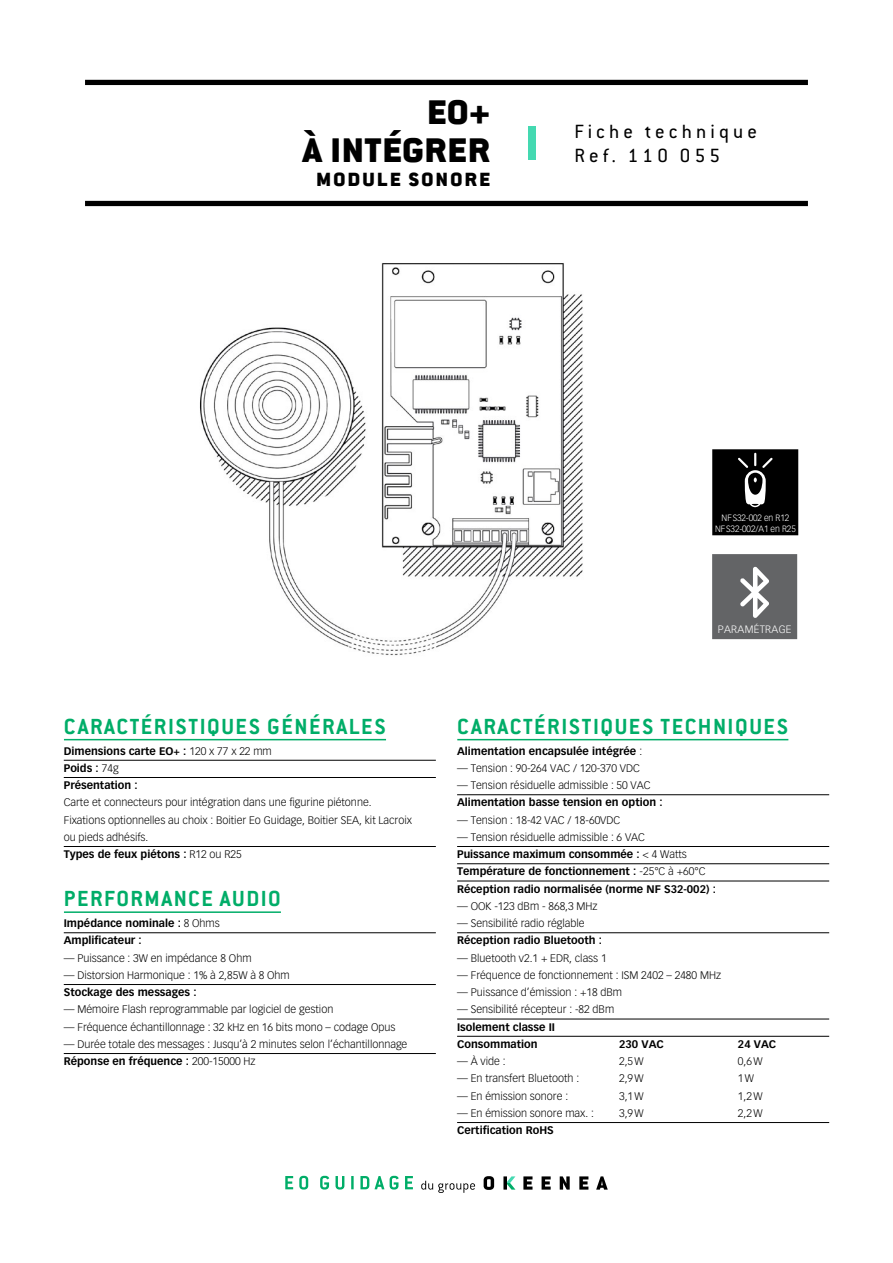
<style>
.page{position:relative;width:893px;height:1263px;background:#fff}
.page>*{position:absolute;margin:0;border:0;box-sizing:border-box;transform-origin:0 0}
.t1{font:37.5px/37.5px "Conduit ITC Black";letter-spacing:.035em;color:#000;text-align:right}
.t2{font:700 24px "Conduit ITC";letter-spacing:.065em;color:#00ad68}
.t3{font:21px/24px "Conduit ITC";letter-spacing:.2em;color:#000}
.t4{font:21px "Conduit ITC Black";letter-spacing:.115em;color:#000}
.t5{font:300 10.8px/17.2px "Vectora LT Std";color:#000}
.t6{font:700 10.8px/17.2px "Vectora LT Std";color:#000}
.t7{font:300 10.5px "Vectora LT Std";letter-spacing:.03em;color:#fff}
.t8{font:300 9px/10.5px "Vectora LT Std";letter-spacing:-.01em;color:#fff;text-align:center;scale:.96 1}
.s1{font-weight:300}
.s2{font-weight:700}
</style>
<div class="page">
<svg style="left:712px;top:449px;width:86px;height:86px;background:#121212"></svg>
<svg style="left:712px;top:554px;width:85px;height:85px;background:#707173"></svg>
<img style="left:200px;top:263px;width:383px;height:393px">
<svg style="left:285px;top:1176px;width:128px;height:13px"></svg>
<svg style="left:421px;top:1181px;width:54px;height:12px"></svg>
<svg style="left:484px;top:1176px;width:124px;height:14px"></svg>
<div style="left:85px;top:80px;width:723px;height:5px;background:#000"></div>
<div style="left:85px;top:201px;width:723px;height:5px;background:#000"></div>
<hr style="left:64px;top:739px;width:322px;height:1px;background:#00ad68">
<hr style="left:64px;top:760px;width:372px;height:1px;background:#000">
<hr style="left:64px;top:777px;width:372px;height:1px;background:#000">
<hr style="left:64px;top:846px;width:372px;height:1px;background:#000">
<hr style="left:64px;top:911px;width:217px;height:2px;background:#00ad68">
<hr style="left:64px;top:932px;width:372px;height:1px;background:#000">
<hr style="left:64px;top:984px;width:372px;height:1px;background:#000">
<hr style="left:64px;top:1053px;width:372px;height:1px;background:#000">
<hr style="left:457px;top:739px;width:331px;height:1px;background:#00ad68">
<hr style="left:457px;top:794px;width:372px;height:1px;background:#000">
<hr style="left:457px;top:846px;width:372px;height:1px;background:#000">
<hr style="left:457px;top:863px;width:372px;height:1px;background:#000">
<hr style="left:457px;top:881px;width:372px;height:1px;background:#000">
<hr style="left:457px;top:932px;width:372px;height:1px;background:#000">
<hr style="left:457px;top:1019px;width:372px;height:1px;background:#000">
<hr style="left:457px;top:1036px;width:372px;height:1px;background:#000">
<hr style="left:457px;top:1122px;width:372px;height:1px;background:#000">
<div style="left:529px;top:126px;width:7px;height:34px;background:#44d9b1"></div>
<h1 class="t1" style="left:302px;top:93px;width:189px">EO+<br>À INTÉGRER</h1>
<h3 class="t4" style="left:317px;top:166px;width:173px">MODULE SONORE</h3>
<h3 class="t3" style="left:574px;top:118px;width:184px">Fiche technique<br>Ref. 110 055</h3>
<p class="t8" style="left:715px;top:513px;width:86px">NFS32-002 en R12<br>NFS32-002/A1 en R25</p>
<p class="t7" style="left:718px;top:623px;width:75px">PARAMÉTRAGE</p>
<h2 class="t2" style="left:64px;top:712px;width:323px">CARACTÉRISTIQUES GÉNÉRALES</h2>
<p class="t6" style="left:64px;top:742px;width:210px">Dimensions carte EO+ : <span class="s1">120 x 77 x 22 mm<br></span>Poids : <span class="s1">74g<br></span>Présentation :</p>
<p class="t5" style="left:64px;top:794px;width:350px">Carte et connecteurs pour intégration dans une figurine piétonne.<br>Fixations optionnelles au choix : Boitier Eo Guidage, Boitier SEA, kit Lacroix ou pieds adhésifs.<br><span class="s2">Types de feux piétons :</span> R12 ou R25</p>
<h2 class="t2" style="left:64px;top:884px;width:218px">PERFORMANCE AUDIO</h2>
<p class="t6" style="left:64px;top:915px;width:158px">Impédance nominale : <span class="s1">8 Ohms<br></span>Amplificateur :</p>
<p class="t5" style="left:64px;top:949px;width:189px">— Puissance : 3W en impédance 8 Ohm</p>
<p class="t5" style="left:64px;top:966px;width:228px">— Distorsion Harmonique : 1% à 2,85W à 8 Ohm</p>
<p class="t6" style="left:64px;top:984px;width:134px">Stockage des messages :</p>
<p class="t5" style="left:64px;top:1001px;width:271px">— Mémoire Flash reprogrammable par logiciel de gestion</p>
<p class="t5" style="left:64px;top:1018px;width:333px">— Fréquence échantillonnage : 32 kHz en 16 bits mono – codage Opus</p>
<p class="t5" style="left:64px;top:1035px;width:345px">— Durée totale des messages : Jusqu’à 2 minutes selon l’échantillonnage<br><span class="s2">Réponse en fréquence :</span> 200-15000 Hz</p>
<h2 class="t2" style="left:457px;top:712px;width:332px">CARACTÉRISTIQUES TECHNIQUES</h2>
<p class="t6" style="left:457px;top:742px;width:187px">Alimentation encapsulée intégrée <span class="s1">:</span></p>
<p class="t5" style="left:457px;top:760px;width:184px">— Tension : 90-264 VAC / 120-370 VDC</p>
<p class="t5" style="left:457px;top:777px;width:195px">— Tension résiduelle admissible : 50 VAC</p>
<p class="t6" style="left:457px;top:794px;width:207px">Alimentation basse tension en option :</p>
<p class="t5" style="left:457px;top:811px;width:165px">— Tension : 18-42 VAC / 18-60VDC</p>
<p class="t6" style="left:457px;top:828px;width:260px"><span class="s1">— Tension résiduelle admissible : 6 VAC<br></span>Puissance maximum consommée : <span class="s1">&lt; 4 Watts </span>Température de fonctionnement : <span class="s1">-25°C à +60°C </span>Réception radio normalisée (norme NF S32-002) :</p>
<p class="t5" style="left:457px;top:897px;width:142px">— OOK -123 dBm - 868,3 MHz</p>
<p class="t5" style="left:457px;top:915px;width:129px">— Sensibilité radio réglable</p>
<p class="t6" style="left:457px;top:932px;width:146px">Réception radio Bluetooth :</p>
<p class="t5" style="left:457px;top:949px;width:151px">— Bluetooth v2.1 + EDR, class 1</p>
<p class="t5" style="left:457px;top:966px;width:265px">— Fréquence de fonctionnement : ISM 2402 – 2480 MHz</p>
<p class="t5" style="left:457px;top:984px;width:167px">— Puissance d’émission : +18 dBm</p>
<p class="t5" style="left:457px;top:1001px;width:159px">— Sensibilité récepteur : -82 dBm</p>
<p class="t6" style="left:457px;top:1018px;width:99px">Isolement classe II<br>Consommation</p>
<p class="t6" style="left:619px;top:1035px;width:46px">230 VAC</p>
<p class="t6" style="left:738px;top:1035px;width:40px">24 VAC</p>
<p class="t5" style="left:457px;top:1053px;width:50px">— À vide :</p>
<p class="t5" style="left:619px;top:1053px;width:26px">2,5W</p>
<p class="t5" style="left:738px;top:1053px;width:26px">0,6W</p>
<p class="t5" style="left:457px;top:1070px;width:124px">— En transfert Bluetooth :</p>
<p class="t5" style="left:619px;top:1070px;width:26px">2,9W</p>
<p class="t5" style="left:738px;top:1070px;width:18px">1W</p>
<p class="t5" style="left:457px;top:1087px;width:113px">— En émission sonore :</p>
<p class="t5" style="left:619px;top:1087px;width:26px">3,1W</p>
<p class="t5" style="left:738px;top:1087px;width:26px">1,2W</p>
<p class="t5" style="left:457px;top:1104px;width:138px">— En émission sonore max. :</p>
<p class="t5" style="left:619px;top:1104px;width:26px">3,9W</p>
<p class="t5" style="left:738px;top:1104px;width:26px">2,2W</p>
<p class="t6" style="left:457px;top:1122px;width:98px">Certification RoHS</p>
</div>
